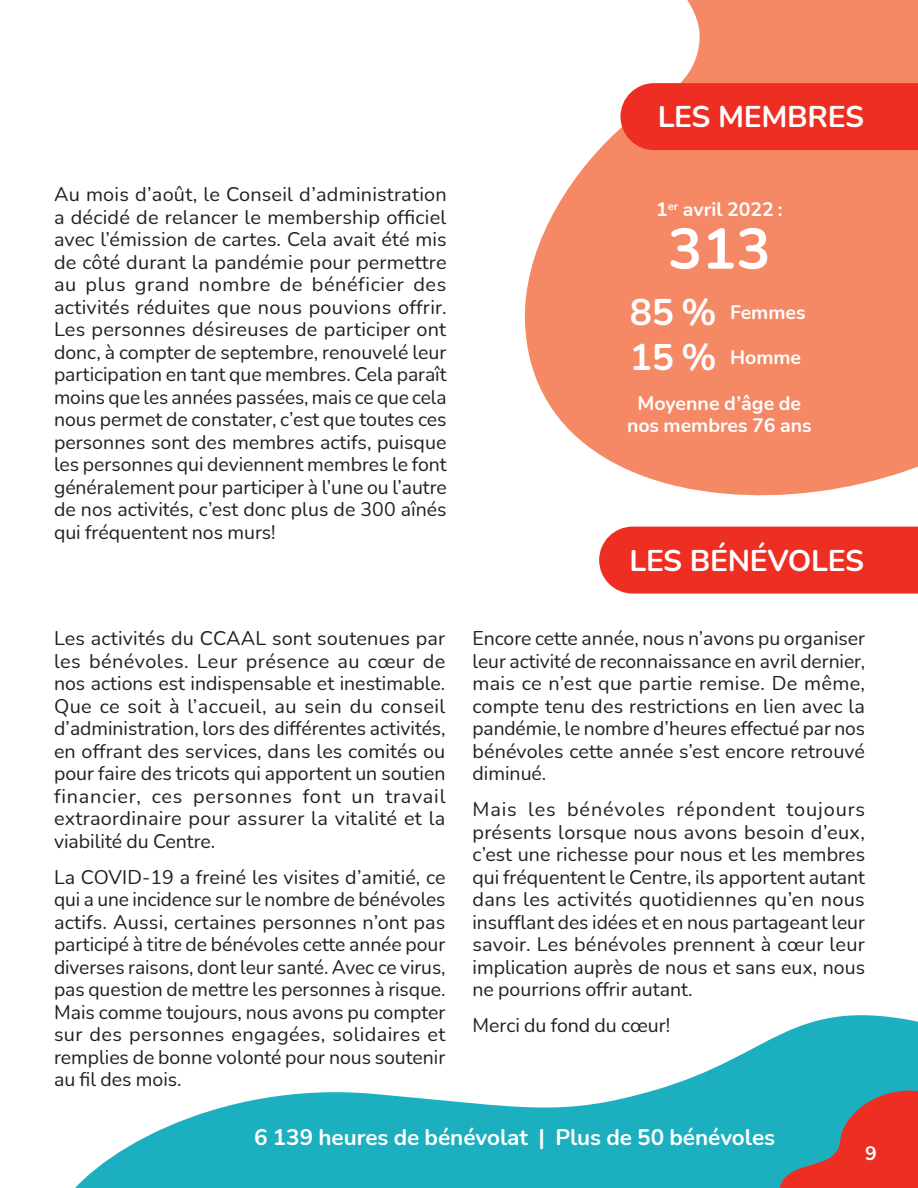
<style>
.page{position:relative;width:918px;height:1188px;background:#fff}
.page>*{position:absolute;margin:0;border:0;box-sizing:border-box;transform-origin:0 0}
.texte_courant{font:700 57px "Nunito";color:#fff}
.texte_courant-2{font:700 37.05px "Nunito";color:#fff}
.t1{font:700 30px "Nunito";letter-spacing:-.01em;color:#fff}
.texte_courant-3{font:700 22.5px "Nunito";color:#fff}
.texte_courant-4{font:19.5px/22.5px "Nunito";color:#231f20;text-align:justify}
.texte_courant-5{font:700 19.5px/22.5px "Nunito";color:#fff;text-align:center}
</style>
<div class="page">
<svg style="left:75px;top:1015px;width:843px;height:173px;fill:#1cafc0"></svg>
<svg style="left:524px;top:165px;width:394px;height:362px;fill:#f58966"></svg>
<svg style="left:586px;top:0;width:332px;height:378px;background:#f69576"></svg>
<div style="left:620px;top:83px;width:298px;height:67px;background:#ee2e22"></div>
<div style="left:599px;top:527px;width:319px;height:67px;background:#ee2e22"></div>
<svg style="left:769px;top:1057px;width:149px;height:131px;background:#72797e"></svg>
<p class="texte_courant-4" style="left:54px;top:182px;width:394px;text-align:left">Au mois d’août, le Conseil d’administration a décidé de relancer le membership officiel avec l’émission de cartes. Cela avait été mis de côté durant la pandémie pour permettre au plus grand nombre de bénéficier des activités réduites que nous pouvions offrir.<br>Les personnes désireuses de participer ont donc, à compter de septembre, renouvelé leur participation en tant que membres. Cela paraît moins que les années passées, mais ce que cela nous permet de constater, c’est que toutes ces personnes sont des membres actifs, puisque les personnes qui deviennent membres le font généralement pour participer à l’une ou l’autre de nos activités, c’est donc plus de 300 aînés qui fréquentent nos murs!</p>
<p class="texte_courant-4" style="left:54px;top:627px;width:393px;text-align:left">Les activités du CCAAL sont soutenues par les bénévoles. Leur présence au cœur de nos actions est indispensable et inestimable.<br>Que ce soit à l’accueil, au sein du conseil d’administration, lors des différentes activités, en offrant des services, dans les comités ou pour faire des tricots qui apportent un soutien financier, ces personnes font un travail extraordinaire pour assurer la vitalité et la viabilité du Centre.</p>
<p class="texte_courant-4" style="left:54px;top:865px;width:393px">La COVID-19 a freiné les visites d’amitié, ce qui a une incidence sur le nombre de bénévoles actifs. Aussi, certaines personnes n’ont pas participé à titre de bénévoles cette année pour diverses raisons, dont leur santé. Avec ce virus, pas question de mettre les personnes à risque.<br>Mais comme toujours, nous avons pu compter sur des personnes engagées, solidaires et remplies de bonne volonté pour nous soutenir au fil des mois.</p>
<p class="t1" style="left:658px;top:96px;width:208px">LES MEMBRES</p>
<p class="texte_courant-5" style="left:656px;top:197px;width:128px">1<sup>er</sup> avril 2022 :</p>
<p class="texte_courant" style="left:668px;top:209px;width:104px">313</p>
<p class="texte_courant-2" style="left:630px;top:286px;width:88px">85 %</p>
<p class="texte_courant-2" style="left:630px;top:331px;width:88px">15 %</p>
<p class="texte_courant-5" style="left:730px;top:300px;width:77px">Femmes</p>
<p class="texte_courant-5" style="left:730px;top:346px;width:73px">Homme</p>
<p class="texte_courant-5" style="left:627px;top:391px;width:186px">Moyenne d’âge de nos membres 76 ans</p>
<p class="t1" style="left:629px;top:539px;width:236px">LES BÉNÉVOLES</p>
<p class="texte_courant-4" style="left:472px;top:627px;width:394px">Encore cette année, nous n’avons pu organiser leur activité de reconnaissance en avril dernier, mais ce n’est que partie remise. De même, compte tenu des restrictions en lien avec la pandémie, le nombre d’heures effectué par nos bénévoles cette année s’est encore retrouvé diminué.</p>
<p class="texte_courant-4" style="left:472px;top:798px;width:394px">Mais les bénévoles répondent toujours présents lorsque nous avons besoin d’eux, c’est une richesse pour nous et les membres qui fréquentent le Centre, ils apportent autant dans les activités quotidiennes qu’en nous insufflant des idées et en nous partageant leur savoir. Les bénévoles prennent à cœur leur implication auprès de nous et sans eux, nous ne pourrions offrir autant.</p>
<p class="texte_courant-4" style="left:472px;top:1014px;width:199px">Merci du fond du cœur!</p>
<p class="texte_courant-3" style="left:254px;top:1122px;width:523px">6 139 heures de bénévolat | Plus de 50 bénévoles</p>
<p class="texte_courant-5" style="left:865px;top:1141px;width:13px">9</p>
</div>
